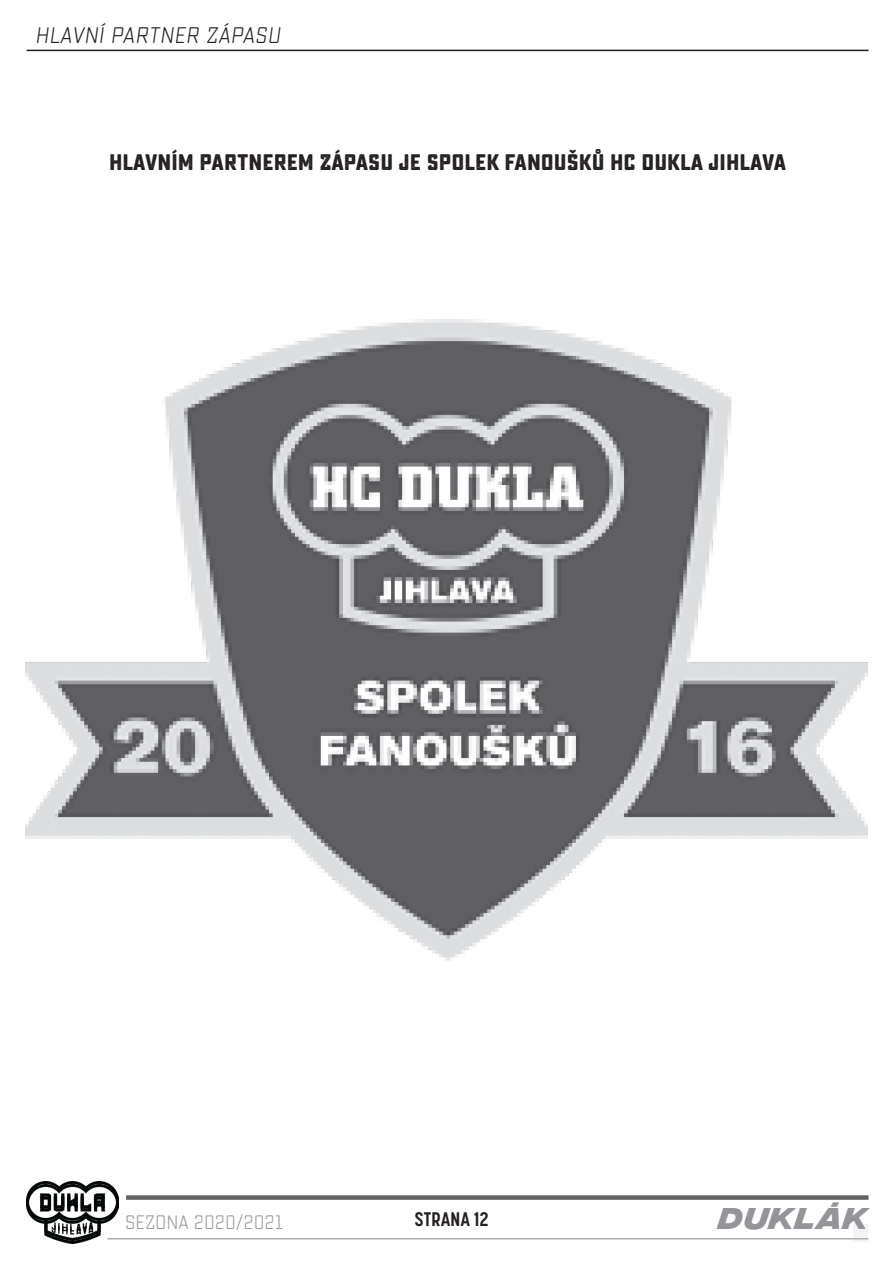
<style>
.page{position:relative;width:893px;height:1263px;background:#fff}
.page>*{position:absolute;margin:0;border:0;box-sizing:border-box;transform-origin:0 0}
.t1{font:30px "integral cf bold oblique";letter-spacing:.05em;color:#939598}
.t2{font:22.5px "Sucrose Bold One";color:#231f20}
.t3{font:22.5px "Sucrose Slant";letter-spacing:.02em;color:#231f20}
.t4{font:19.5px "Sucrose One";color:#939598}
.t5{font:700 19.5px "Korolev Condensed";letter-spacing:.02em;color:#231f20}
</style>
<div class="page">
<hr style="left:27px;top:50px;width:841px;height:1px;background:#231f20">
<div style="left:854px;top:1225px;width:14px;height:17px;background:#f2f3f4"></div>
<div style="left:126px;top:1195px;width:742px;height:5px;background:#636366"></div>
<hr style="left:107px;top:1238px;width:761px;height:1px;background:#aeafb3">
<img style="left:35px;top:1182px;width:75px;height:2px">
<img style="left:27px;top:1184px;width:92px;height:59px">
<img style="left:26px;top:319px;width:841px;height:642px">
<p class="t3" style="left:35px;top:22px;width:247px">HLAVNÍ PARTNER ZÁPASU</p>
<p class="t2" style="left:109px;top:149px;width:679px">HLAVNÍM PARTNEREM ZÁPASU JE SPOLEK FANOUŠKŮ HC DUKLA JIHLAVA</p>
<p class="t4" style="left:125px;top:1211px;width:160px">SEZONA 2020/2021</p>
<p class="t5" style="left:415px;top:1207px;width:75px">STRANA 12</p>
<p class="t1" style="left:719px;top:1201px;width:151px">DUKLÁK</p>
</div>
